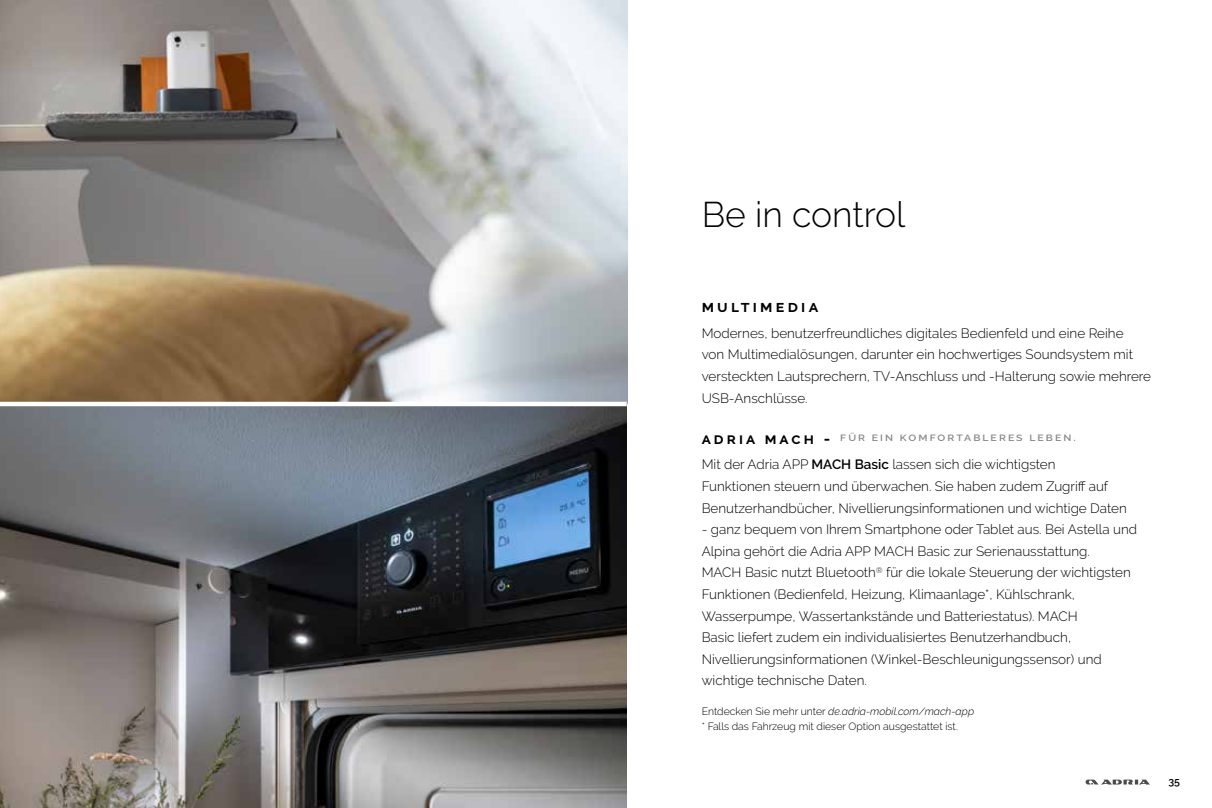
<style>
.page{position:relative;width:1212px;height:808px;background:#fff}
.page>*{position:absolute;margin:0;border:0;box-sizing:border-box;transform-origin:0 0}
.t1{font:300 35.55px "Raleway";color:#000}
.t2{font:700 16.2px "Raleway";letter-spacing:.2em;color:#000}
.t3{font:300 13.5px/21.6px "Raleway";color:#000}
.t4{font:300 10.5px/15px "Raleway";color:#000}
.t5{font:600 10.5px "Raleway";color:#000}
.t6{font:600 9px "Raleway";letter-spacing:.2em;color:#878787;scale:1.15 1}
.s1{font-weight:700;font-size:15.45px;color:#000}
.s2{font-weight:600}
.s3{font-style:italic}
</style>
<div class="page">
<img style="left:1px;top:0;width:626px;height:402px">
<img style="left:0;top:0;width:1px;height:404px">
<svg style="left:0;top:406px;width:627px;height:402px;background:#64666a"></svg>
<hr style="left:0;top:402px;width:627px;height:4px;background:#fff">
<svg style="left:1085px;top:779px;width:65px;height:5px"></svg>
<h1 class="t1" style="left:702px;top:193px;width:205px">Be in control</h1>
<p class="t2" style="left:702px;top:297px;width:118px">multimedia</p>
<p class="t3" style="left:702px;top:322px;width:451px">Modernes, benutzerfreundliches digitales Bedienfeld und eine Reihe<br>von Multimedialösungen, darunter ein hochwertiges Soundsystem mit versteckten Lautsprechern, TV-Anschluss und -Halterung sowie mehrere USB-Anschlüsse.</p>
<p class="t6" style="left:702px;top:432px;width:327px"><span class="s1">adria mach -</span> FÜR EIN KOMFORTABLERES LEBEN.</p>
<p class="t3" style="left:702px;top:454px;width:427px">Mit der Adria APP <span class="s2">MACH Basic</span> lassen sich die wichtigsten<br>Funktionen steuern und überwachen. Sie haben zudem Zugriff auf<br>Benutzerhandbücher, Nivellierungsinformationen und wichtige Daten</p>
<p class="t3" style="left:702px;top:519px;width:437px">- ganz bequem von Ihrem Smartphone oder Tablet aus. Bei Astella und Alpina gehört die Adria APP MACH Basic zur Serienausstattung.<br>MACH Basic nutzt Bluetooth<sup>®</sup> fü r die lokale Steuerung der wichtigsten Funktionen (Bedienfeld, Heizung, Klimaanlage*, Kühlschrank, Wasserpumpe, Wassertankstände und Batteriestatus). MACH<br>Basic liefert zudem ein individualisiertes Benutzerhandbuch, Nivellierungsinformationen (Winkel-Beschleunigungssensor) und wichtige technische Daten.</p>
<p class="t4" style="left:702px;top:704px;width:274px">Entdecken Sie mehr unter <span class="s3">de.adria-mobil.com/mach-app </span>* Falls das Fahrzeug mit dieser Option ausgestattet ist.</p>
<p class="t5" style="left:1168px;top:775px;width:13px">35</p>
</div>
